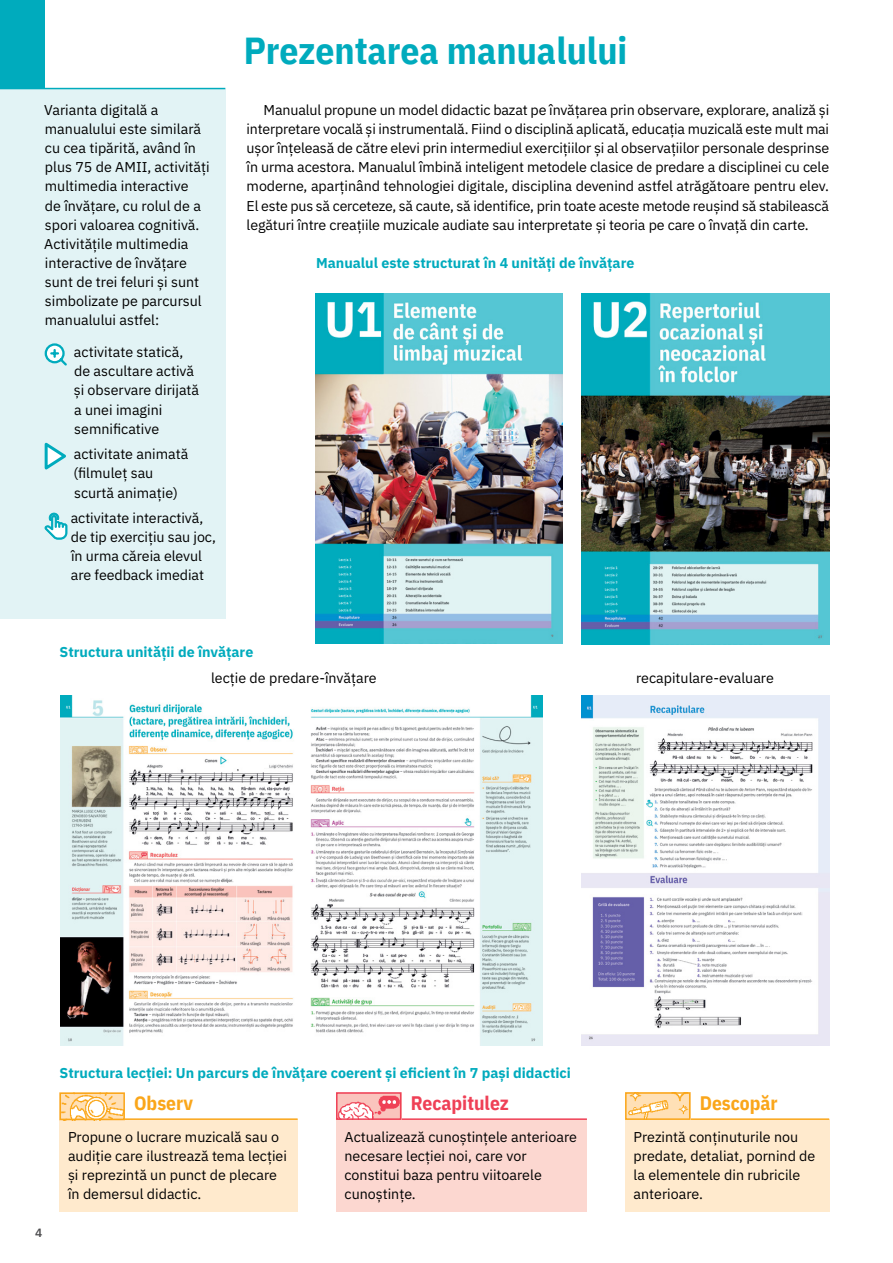
<style>
.page{position:relative;width:893px;height:1263px;background:#fff}
.page>*{position:absolute;margin:0;border:0;box-sizing:border-box;transform-origin:0 0}
.t1{font:700 37.5px "IBM Plex Sans Cond";color:#00abbd}
.t2{font:700 19.5px "IBM Plex Sans Cond";color:#faa61a}
.t3{font:700 19.5px "IBM Plex Sans Cond";color:#ef4056}
.t4{font:14.25px/19.2px "IBM Plex Sans";color:#000}
.t5{font:700 14.25px "IBM Plex Sans";color:#00abbd}
.t6{font:600 12px "IBM Plex Sans";color:#4d4d4f}
</style>
<div class="page">
<img style="left:316px;top:293px;width:247px;height:350px">
<img style="left:581px;top:293px;width:248px;height:351px">
<img style="left:310px;top:696px;width:233px;height:350px">
<img style="left:582px;top:696px;width:247px;height:350px">
<div style="left:0;top:0;width:45px;height:102px;background:#00abbd"></div>
<div style="left:0;top:89px;width:225px;height:530px;background:#e2f3f5"></div>
<svg style="left:45px;top:343px;width:22px;height:23px"></svg>
<svg style="left:45px;top:442px;width:21px;height:27px"></svg>
<svg style="left:44px;top:512px;width:24px;height:28px"></svg>
<div style="left:60px;top:1120px;width:238px;height:92px;background:#ffeacd"></div>
<hr style="left:60px;top:1118px;width:238px;height:2px;background:#faa61a">
<img style="left:63px;top:1095px;width:59px;height:22px">
<div style="left:60px;top:1092px;width:65px;height:28px;border:2px solid #faa61a"></div>
<div style="left:625px;top:1120px;width:204px;height:92px;background:#ffeacd"></div>
<hr style="left:625px;top:1118px;width:204px;height:2px;background:#faa61a">
<img style="left:628px;top:1095px;width:59px;height:22px">
<div style="left:625px;top:1092px;width:65px;height:28px;border:2px solid #faa61a"></div>
<div style="left:336px;top:1120px;width:251px;height:92px;background:#fcd7d0"></div>
<hr style="left:336px;top:1118px;width:251px;height:2px;background:#ef4056">
<img style="left:339px;top:1095px;width:59px;height:22px">
<div style="left:336px;top:1092px;width:65px;height:28px;border:2px solid #ef4056"></div>
<img style="left:61px;top:696px;width:232px;height:350px">
<hr style="left:0;top:88px;width:225px;height:1px;background:#00abbd">
<p class="t4" style="left:44px;top:99px;width:167px">Varianta digitală a manualului este similară cu cea tipărită, având în plus 75 de AMII, activități multimedia interactive<br>de învățare, cu rolul de a spori valoarea cognitivă.<br>Activitățile multimedia interactive de învățare sunt de trei feluri și sunt simbolizate pe parcursul manualului astfel:</p>
<p class="t4" style="left:74px;top:341px;width:127px">activitate statică, de ascultare activă și observare dirijată a unei imagini semnificative</p>
<p class="t4" style="left:73px;top:443px;width:116px">activitate animată (filmuleț sau scurtă animație)</p>
<p class="t4" style="left:71px;top:507px;width:147px">activitate interactivă, de tip exercițiu sau joc, în urma căreia elevul are feedback imediat</p>
<h1 class="t1" style="left:244px;top:21px;width:385px">Prezentarea manualului</h1>
<p class="t4" style="left:247px;top:99px;width:584px;text-align:justify;text-indent:17px">Manualul propune un model didactic bazat pe învățarea prin observare, explorare, analiză și interpretare vocală și instrumentală. Fiind o disciplină aplicată, educația muzicală este mult mai ușor înțeleasă de către elevi prin intermediul exercițiilor și al observațiilor personale desprinse în urma acestora. Manualul îmbină inteligent metodele clasice de predare a disciplinei cu cele moderne, aparținând tehnologiei digitale, disciplina devenind astfel atrăgătoare pentru elev.<br>El este pus să cerceteze, să caute, să identifice, prin toate aceste metode reușind să stabilească legături între creațiile muzicale audiate sau interpretate și teoria pe care o învață din carte.</p>
<p class="t5" style="left:316px;top:251px;width:320px">Manualul este structurat în 4 unități de învățare</p>
<p class="t5" style="left:60px;top:641px;width:195px">Structura unității de învățare</p>
<p class="t4" style="left:211px;top:667px;width:167px">lecție de predare-învățare</p>
<p class="t4" style="left:636px;top:667px;width:139px">recapitulare-evaluare</p>
<p class="t6" style="left:35px;top:1224px;width:9px">4</p>
<p class="t5" style="left:60px;top:1061px;width:513px">Structura lecției: Un parcurs de învățare coerent și eficient în 7 pași didactici</p>
<h2 class="t2" style="left:134px;top:1087px;width:60px">Observ</h2>
<p class="t4" style="left:68px;top:1126px;width:220px">Propune o lucrare muzicală sau o audiție care ilustrează tema lecției și reprezintă un punct de plecare în demersul didactic.</p>
<h2 class="t3" style="left:411px;top:1087px;width:100px">Recapitulez</h2>
<p class="t4" style="left:345px;top:1126px;width:234px">Actualizează cunoștințele anterioare necesare lecției noi, care vor constitui baza pentru viitoarele cunoștințe.</p>
<h2 class="t2" style="left:700px;top:1087px;width:79px">Descopăr</h2>
<p class="t4" style="left:634px;top:1126px;width:183px">Prezintă conținuturile nou predate, detaliat, pornind de la elementele din rubricile anterioare.</p>
</div>
